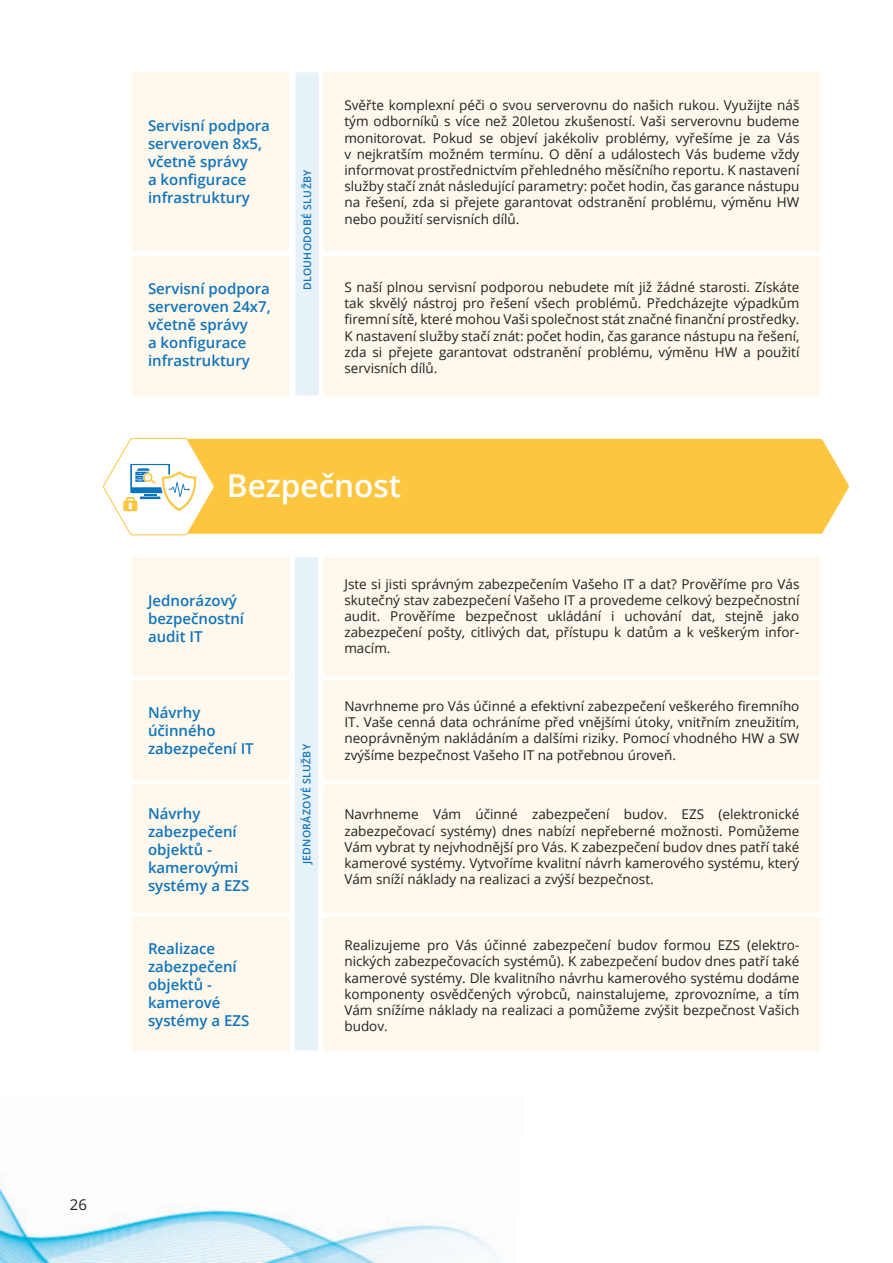
<style>
.page{position:relative;width:893px;height:1263px;background:#fff}
.page>*{position:absolute;margin:0;border:0;box-sizing:border-box;transform-origin:0 0}
.t1{font:600 31.5px "Open Sans";color:#fff}
.t2{font:600 15px/18px "Open Sans";color:#1074bc}
.t3{font:15px "Open Sans";color:#231f20}
.t4{font:13.5px/16.2px "Open Sans";color:#231f20;text-align:justify}
.t5{font:600 10.5px "Open Sans";letter-spacing:.03em;color:#1074bc}
</style>
<div class="page">
<img style="left:0;top:1183px;width:499px;height:80px">
<div style="left:215px;top:439px;width:634px;height:95px;background:#fec63f"></div>
<svg style="left:103px;top:438px;width:112px;height:98px"></svg>
<div style="left:323px;top:256px;width:498px;height:140px;background:#fef9ec;border-radius:2px"></div>
<div style="left:323px;top:72px;width:498px;height:179px;background:#fef9ec;border-radius:2px"></div>
<div style="left:132px;top:256px;width:157px;height:140px;background:#fef9ec;border-radius:2px"></div>
<div style="left:132px;top:72px;width:157px;height:179px;background:#fef9ec;border-radius:2px"></div>
<div style="left:295px;top:72px;width:24px;height:323px;background:#e7f1f8;border-radius:2px"></div>
<div style="left:323px;top:557px;width:498px;height:119px;background:#fef9ec;border-radius:2px"></div>
<div style="left:323px;top:680px;width:498px;height:100px;background:#fef9ec;border-radius:2px"></div>
<div style="left:323px;top:784px;width:498px;height:129px;background:#fef9ec;border-radius:2px"></div>
<div style="left:323px;top:917px;width:498px;height:134px;background:#fef9ec;border-radius:2px"></div>
<div style="left:132px;top:557px;width:157px;height:119px;background:#fef9ec;border-radius:2px"></div>
<div style="left:132px;top:680px;width:157px;height:100px;background:#fef9ec;border-radius:2px"></div>
<div style="left:132px;top:784px;width:157px;height:129px;background:#fef9ec;border-radius:2px"></div>
<div style="left:132px;top:917px;width:157px;height:134px;background:#fef9ec;border-radius:2px"></div>
<div style="left:295px;top:557px;width:23px;height:493px;background:#e7f1f8;border-radius:2px"></div>
<p class="t2" style="left:148px;top:116px;width:124px">Servisní podpora serveroven 8x5, včetně správy<br>a konfigurace infrastruktury</p>
<p class="t2" style="left:148px;top:279px;width:124px">Servisní podpora serveroven 24x7, včetně správy<br>a konfigurace infrastruktury</p>
<p class="t5" style="left:300px;top:290px;width:122px;rotate:-90deg">DLOUHODOBÉ SLUŽBY</p>
<p class="t4" style="left:344px;top:97px;width:456px">Svěřte komplexní péči o svou serverovnu do našich rukou. Využijte náš tým odborníků s více než 20letou zkušeností. Vaši serverovnu budeme monitorovat. Pokud se objeví jakékoliv problémy, vyřešíme je za Vás v nejkratším možném termínu. O dění a událostech Vás budeme vždy informovat prostřednictvím přehledného měsíčního reportu. K nastavení služby stačí znát následující parametry: počet hodin, čas garance nástupu na řešení, zda si přejete garantovat odstranění problému, výměnu HW nebo použití servisních dílů.</p>
<p class="t4" style="left:344px;top:279px;width:456px">S naší plnou servisní podporou nebudete mít již žádné starosti. Získáte tak skvělý nástroj pro řešení všech problémů. Předcházejte výpadkům firemní sítě, které mohou Vaši společnost stát značné finanční prostředky.<br>K nastavení služby stačí znát: počet hodin, čas garance nástupu na řešení, zda si přejete garantovat odstranění problému, výměnu HW a použití servisních dílů.</p>
<h1 class="t1" style="left:227px;top:464px;width:176px">Bezpečnost</h1>
<p class="t2" style="left:148px;top:591px;width:98px">Jednorázový bezpečnostní audit IT</p>
<p class="t2" style="left:148px;top:703px;width:107px">Návrhy účinného zabezpečení IT</p>
<p class="t2" style="left:148px;top:804px;width:103px">Návrhy zabezpečení objektů - kamerovými systémy a EZS</p>
<p class="t2" style="left:148px;top:939px;width:103px">Realizace zabezpečení objektů - kamerové systémy a EZS</p>
<p class="t5" style="left:299px;top:864px;width:122px;rotate:-90deg">JEDNORÁZOVÉ SLUŽBY</p>
<p class="t4" style="left:344px;top:575px;width:456px">Jste si jisti správným zabezpečením Vašeho IT a dat? Prověříme pro Vás skutečný stav zabezpečení Vašeho IT a provedeme celkový bezpečnostní audit. Prověříme bezpečnost ukládání i uchování dat, stejně jako zabezpečení pošty, citlivých dat, přístupu k datům a k veškerým infor&shy;macím.</p>
<p class="t4" style="left:344px;top:697px;width:456px">Navrhneme pro Vás účinné a efektivní zabezpečení veškerého firemního IT. Vaše cenná data ochráníme před vnějšími útoky, vnitřním zneužitím, neoprávněným nakládáním a dalšími riziky. Pomocí vhodného HW a SW zvýšíme bezpečnost Vašeho IT na potřebnou úroveň.</p>
<p class="t4" style="left:344px;top:806px;width:456px">Navrhneme Vám účinné zabezpečení budov. EZS (elektronické zabezpečovací systémy) dnes nabízí nepřeberné možnosti. Pomůžeme Vám vybrat ty nejvhodnější pro Vás. K zabezpečení budov dnes patří také kamerové systémy. Vytvoříme kvalitní návrh kamerového systému, který Vám sníží náklady na realizaci a zvýší bezpečnost.</p>
<p class="t4" style="left:344px;top:937px;width:456px">Realizujeme pro Vás účinné zabezpečení budov formou EZS (elektro&shy;nických zabezpečovacích systémů). K zabezpečení budov dnes patří také kamerové systémy. Dle kvalitního návrhu kamerového systému dodáme komponenty osvědčených výrobců, nainstalujeme, zprovozníme, a tím Vám snížíme náklady na realizaci a pomůžeme zvýšit bezpečnost Vašich budov.</p>
<p class="t3" style="left:70px;top:1194px;width:19px">26</p>
</div>
